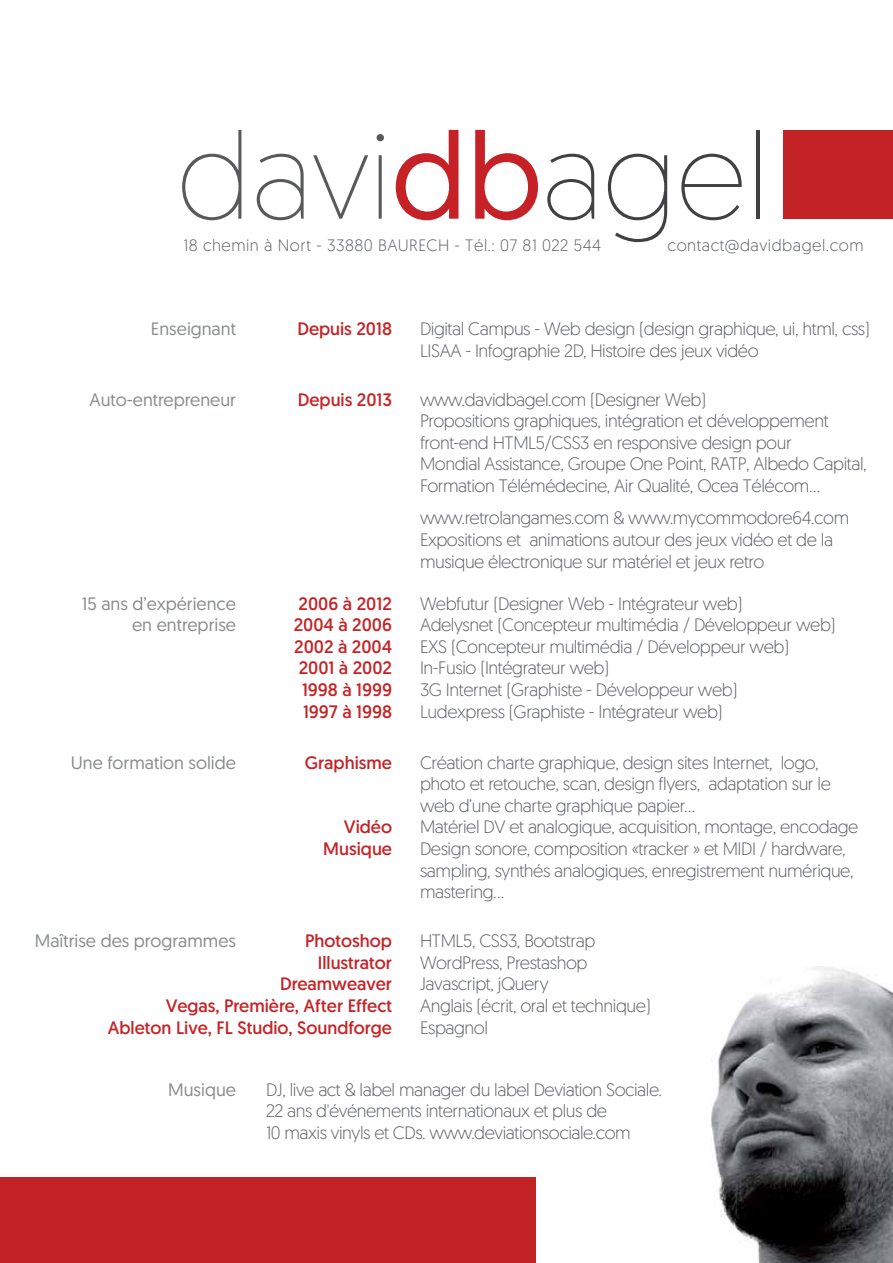
<style>
.page{position:relative;width:893px;height:1263px;background:#fff}
.page>*{position:absolute;margin:0;border:0;box-sizing:border-box;transform-origin:0 0}
.t1{font:200 122.85px "Geomanist";color:#58595b}
.t2{font:300 18px/21.6px "Geomanist";letter-spacing:-.025em;color:#606368}
.t3{font:18px/21.6px "Geomanist";color:#c42326;text-align:right}
.t4{font:18px/21.6px "Geomanist";color:#898c8d;text-align:right}
.t5{font:300 16.5px "Geomanist";letter-spacing:.03em;color:#606368}
.s1{font-weight:400;color:#c62127}
.s2{color:#414042}
</style>
<div class="page">
<div style="left:784px;top:130px;width:109px;height:89px;background:#c42326"></div>
<div style="left:0;top:1177px;width:536px;height:86px;background:#c42326"></div>
<img style="left:712px;top:966px;width:181px;height:297px">
<h1 class="t1" style="left:177px;top:98px;width:594px">davi<span class="s1">db</span><span class="s2">agel</span></h1>
<p class="t5" style="left:183px;top:234px;width:419px">18 chemin à Nort - 33880 BAURECH - Tél.: 07 81 022 544</p>
<p class="t5" style="left:667px;top:234px;width:198px">contact@davidbagel.com</p>
<p class="t4" style="left:151px;top:317px;width:87px">Enseignant</p>
<p class="t3" style="left:297px;top:318px;width:96px">Depuis 2018</p>
<p class="t2" style="left:420px;top:317px;width:451px">Digital Campus - Web design (design graphique, ui, html, css)<br>LISAA - Infographie 2D, Histoire des jeux vidéo</p>
<p class="t4" style="left:89px;top:388px;width:148px">Auto-entrepreneur</p>
<p class="t3" style="left:298px;top:388px;width:96px">Depuis 2013</p>
<p class="t2" style="left:420px;top:388px;width:448px">www.davidbagel.com (Designer Web)<br>Propositions graphiques, intégration et développement front-end HTML5/CSS3 en responsive design pour<br>Mondial Assistance, Groupe One Point, RATP, Albedo Capital, Formation Télémédecine, Air Qualité, Ocea Télécom…</p>
<p class="t2" style="left:420px;top:507px;width:431px">www.retrolangames.com &amp; www.mycommodore64.com<br>Expositions et animations autour des jeux vidéo et de la musique électronique sur matériel et jeux retro</p>
<p class="t4" style="left:82px;top:592px;width:156px">15 ans d’expérience en entreprise</p>
<p class="t3" style="left:294px;top:592px;width:100px;text-align:center">2006 à 2012<br>2004 à 2006<br>2002 à 2004<br>2001 à 2002<br>1998 à 1999<br>1997 à 1998</p>
<p class="t2" style="left:420px;top:592px;width:417px">Webfutur (Designer Web - Intégrateur web)<br>Adelysnet (Concepteur multimédia / Développeur web)<br>EXS (Concepteur multimédia / Développeur web)<br>In-Fusio (Intégrateur web)<br>3G Internet (Graphiste - Développeur web)<br>Ludexpress (Graphiste - Intégrateur web)</p>
<p class="t4" style="left:71px;top:751px;width:167px">Une formation solide</p>
<p class="t3" style="left:305px;top:751px;width:89px">Graphisme</p>
<p class="t3" style="left:323px;top:816px;width:70px">Vidéo<br>Musique</p>
<p class="t2" style="left:420px;top:751px;width:440px">Création charte graphique, design sites Internet, logo, photo et retouche, scan, design flyers, adaptation sur le web d’une charte graphique papier…<br>Matériel DV et analogique, acquisition, montage, encodage Design sonore, composition «tracker » et MIDI / hardware, sampling, synthés analogiques, enregistrement numérique, mastering…</p>
<p class="t4" style="left:35px;top:929px;width:203px">Maîtrise des programmes</p>
<p class="t3" style="left:108px;top:930px;width:286px">Photoshop<br>Illustrator<br>Dreamweaver<br>Vegas, Première, After Effect<br>Ableton Live, FL Studio, Soundforge</p>
<p class="t2" style="left:420px;top:929px;width:232px">HTML5, CSS3, Bootstrap<br>WordPress, Prestashop<br>Javascript, jQuery<br>Anglais (écrit, oral et technique)<br>Espagnol</p>
<p class="t4" style="left:168px;top:1078px;width:69px">Musique</p>
<p class="t2" style="left:266px;top:1078px;width:397px">DJ, live act &amp; label manager du label Deviation Sociale.<br>22 ans d'événements internationaux et plus de<br>10 maxis vinyls et CDs. www.deviationsociale.com</p>
</div>
